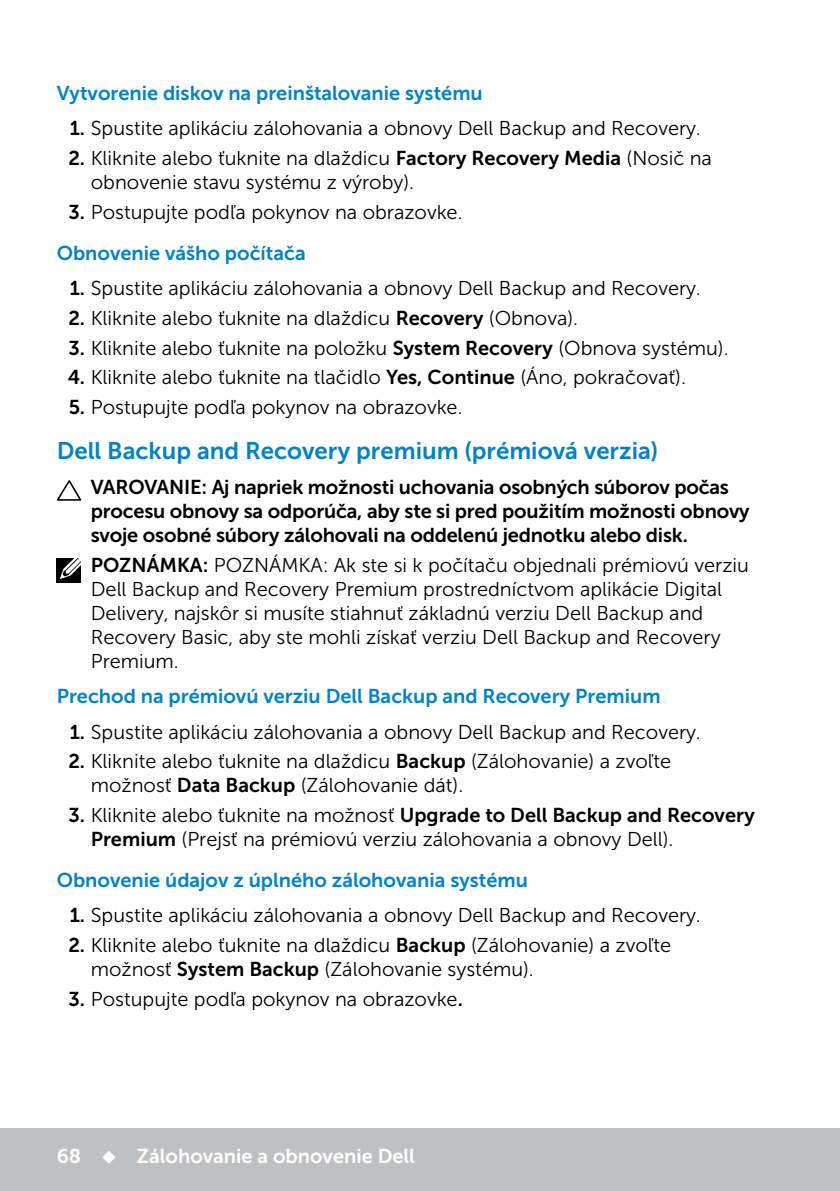
<style>
.page{position:relative;width:840px;height:1191px;background:#fff}
.page>*{position:absolute;margin:0;border:0;box-sizing:border-box;transform-origin:0 0}
.Head2{font:24px "Museo Sans For Dell 700";color:#0081c6}
.Note{font:20px/24px "Museo Sans For Dell 300";color:#000}
.Caution{font:20px/24px "Museo Sans For Dell 700";letter-spacing:-.01em;color:#000}
.Head3{font:20px "Museo Sans For Dell 700";color:#0081c6}
.t1{font:20px "Museo Sans For Dell 700";color:#fff}
.s1{font-family:"Museo Sans For Dell 700"}
</style>
<div class="page">
<div style="left:0;top:1128px;width:839px;height:63px;background:#bec0c2"></div>
<svg style="left:57px;top:480px;width:25px;height:21px"></svg>
<div style="left:57px;top:558px;width:24px;height:24px;background:#000"></div>
<svg style="left:60px;top:558px;width:21px;height:21px"></svg>
<p class="Head3" style="left:57px;top:82px;width:427px">Vytvorenie diskov na preinštalovanie systému</p>
<p class="Note" style="left:70px;top:117px;width:632px"><span class="s1">1.</span> Spustite aplikáciu zálohovania a obnovy Dell Backup and Recovery.</p>
<p class="Note" style="left:91px;top:146px;width:622px;text-indent:-22px"><span class="s1">2.</span> Kliknite alebo ťuknite na dlaždicu <span class="s1">Factory Recovery Media</span> (Nosič na obnovenie stavu systému z výroby).</p>
<p class="Note" style="left:69px;top:200px;width:395px"><span class="s1">3.</span> Postupujte podľa pokynov na obrazovke.</p>
<p class="Head3" style="left:57px;top:242px;width:250px">Obnovenie vášho počítača</p>
<p class="Note" style="left:70px;top:276px;width:632px"><span class="s1">1.</span> Spustite aplikáciu zálohovania a obnovy Dell Backup and Recovery.</p>
<p class="Note" style="left:68px;top:306px;width:511px"><span class="s1">2.</span> Kliknite alebo ťuknite na dlaždicu <span class="s1">Recovery</span> (Obnova).</p>
<p class="Note" style="left:69px;top:336px;width:661px"><span class="s1">3.</span> Kliknite alebo ťuknite na položku <span class="s1">System Recovery</span> (Obnova systému).</p>
<p class="Note" style="left:68px;top:365px;width:619px"><span class="s1">4.</span> Kliknite alebo ťuknite na tlačidlo <span class="s1">Yes, Continue</span> (Áno, pokračovať).</p>
<p class="Note" style="left:69px;top:395px;width:395px"><span class="s1">5.</span> Postupujte podľa pokynov na obrazovke.</p>
<p class="Head2" style="left:57px;top:437px;width:602px">Dell Backup and Recovery premium (prémiová verzia)</p>
<p class="Caution" style="left:91px;top:475px;width:660px">VAROVANIE: Aj napriek možnosti uchovania osobných súborov počas procesu obnovy sa odporúča, aby ste si pred použitím možnosti obnovy svoje osobné súbory zálohovali na oddelenú jednotku alebo disk.</p>
<p class="Note" style="left:91px;top:553px;width:659px"><span class="s1">POZNÁMKA:</span> POZNÁMKA: Ak ste si k počítaču objednali prémiovú verziu Dell Backup and Recovery Premium prostredníctvom aplikácie Digital Delivery, najskôr si musíte stiahnuť základnú verziu Dell Backup and Recovery Basic, aby ste mohli získať verziu Dell Backup and Recovery Premium.</p>
<p class="Head3" style="left:57px;top:685px;width:605px">Prechod na prémiovú verziu Dell Backup and Recovery Premium</p>
<p class="Note" style="left:70px;top:720px;width:632px"><span class="s1">1.</span> Spustite aplikáciu zálohovania a obnovy Dell Backup and Recovery.</p>
<p class="Note" style="left:91px;top:749px;width:581px;text-indent:-22px"><span class="s1">2.</span> Kliknite alebo ťuknite na dlaždicu <span class="s1">Backup</span> (Zálohovanie) a zvoľte možnosť <span class="s1">Data Backup</span> (Zálohovanie dát).</p>
<p class="Note" style="left:91px;top:803px;width:665px;text-indent:-22px"><span class="s1">3.</span> Kliknite alebo ťuknite na možnosť <span class="s1">Upgrade to Dell Backup and Recovery<br>Premium</span> (Prejsť na prémiovú verziu zálohovania a obnovy Dell).</p>
<p class="Head3" style="left:57px;top:869px;width:472px">Obnovenie údajov z úplného zálohovania systému</p>
<p class="Note" style="left:70px;top:903px;width:632px"><span class="s1">1.</span> Spustite aplikáciu zálohovania a obnovy Dell Backup and Recovery.</p>
<p class="Note" style="left:91px;top:933px;width:581px;text-indent:-22px"><span class="s1">2.</span> Kliknite alebo ťuknite na dlaždicu <span class="s1">Backup</span> (Zálohovanie) a zvoľte možnosť <span class="s1">System Backup</span> (Zálohovanie systému).</p>
<p class="Note" style="left:69px;top:987px;width:395px"><span class="s1">3.</span> Postupujte podľa pokynov na obrazovke<span class="s1">.</span></p>
<p class="t1" style="left:57px;top:1144px;width:359px">68 ◆ Zálohovanie a obnovenie Dell</p>
</div>
